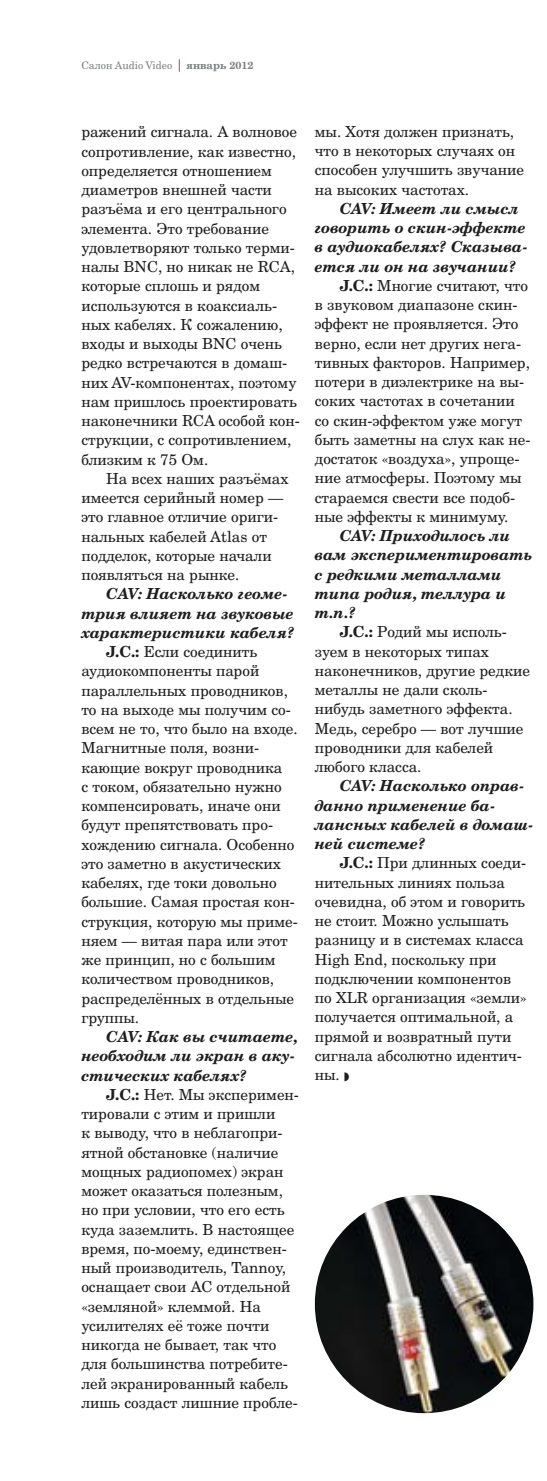
<style>
.page{position:relative;width:547px;height:1481px;background:#fff}
.page>*{position:absolute;margin:0;border:0;box-sizing:border-box;transform-origin:0 0}
.t1{font:15.22px "New Century Schlbk Cyr";color:#1f1d1f}
.t2{font:italic 700 15.22px "New Century Schlbk Cyr";color:#1f1d1f}
.t3{font:10.5px "New Century Schlbk Cyr";color:#7e8183}
.s1{font-size:12.25px;color:#c20079}
.s2{font-weight:700}
</style>
<div class="page">
<img style="left:314px;top:1194px;width:219px;height:219px;border-radius:109px">
<p class="t3" style="left:81px;top:58px;width:173px">Салон Audio Video <span class="s1">|</span> <span class="s2">январь 2012</span></p>
<p class="t1" style="left:81px;top:122px;width:217px">ражений сигнала. А волновое</p>
<p class="t1" style="left:81px;top:141px;width:216px">сопротивление, как известно,</p>
<p class="t1" style="left:81px;top:161px;width:192px">определяется отношением</p>
<p class="t1" style="left:81px;top:180px;width:192px">диаметров внешней части</p>
<p class="t1" style="left:81px;top:199px;width:206px">разъёма и его центрального</p>
<p class="t1" style="left:81px;top:218px;width:189px">элемента. Это требование</p>
<p class="t1" style="left:81px;top:238px;width:215px">удовлетворяют только терми-</p>
<p class="t1" style="left:81px;top:257px;width:215px">налы BNC, но никак не RCA,</p>
<p class="t1" style="left:81px;top:276px;width:180px">которые сплошь и рядом</p>
<p class="t1" style="left:81px;top:295px;width:197px">используются в коаксиаль-</p>
<p class="t1" style="left:81px;top:315px;width:202px">ных кабелях. К сожалению,</p>
<p class="t1" style="left:81px;top:334px;width:202px">входы и выходы BNC очень</p>
<p class="t1" style="left:81px;top:353px;width:207px">редко встречаются в домаш-</p>
<p class="t1" style="left:81px;top:372px;width:216px">них AV-компонентах, поэтому</p>
<p class="t1" style="left:81px;top:392px;width:217px">нам пришлось проектировать</p>
<p class="t1" style="left:81px;top:411px;width:220px">наконечники RCA особой кон-</p>
<p class="t1" style="left:81px;top:430px;width:211px">струкции, с сопротивлением,</p>
<p class="t1" style="left:81px;top:449px;width:128px">близким к 75 Ом.</p>
<p class="t1" style="left:106px;top:469px;width:184px">На всех наших разъёмах</p>
<p class="t1" style="left:81px;top:488px;width:203px">имеется серийный номер —</p>
<p class="t1" style="left:81px;top:507px;width:198px">это главное отличие ориги-</p>
<p class="t1" style="left:81px;top:526px;width:187px">нальных кабелей Atlas от</p>
<p class="t1" style="left:81px;top:546px;width:192px">подделок, которые начали</p>
<p class="t1" style="left:81px;top:565px;width:159px">появляться на рынке.</p>
<p class="t2" style="left:106px;top:584px;width:183px">CAV: Насколько геоме-</p>
<p class="t2" style="left:81px;top:603px;width:214px">трия влияет на звуковые</p>
<p class="t2" style="left:81px;top:623px;width:214px">характеристики кабеля?</p>
<p class="t1" style="left:106px;top:642px;width:153px"><span class="s2">J.C.:</span> Если соединить</p>
<p class="t1" style="left:81px;top:661px;width:179px">аудиокомпоненты парой</p>
<p class="t1" style="left:81px;top:680px;width:208px">параллельных проводников,</p>
<p class="t1" style="left:81px;top:700px;width:211px">то на выходе мы получим со-</p>
<p class="t1" style="left:81px;top:719px;width:218px">всем не то, что было на входе.</p>
<p class="t1" style="left:81px;top:738px;width:179px">Магнитные поля, возни-</p>
<p class="t1" style="left:81px;top:757px;width:202px">кающие вокруг проводника</p>
<p class="t1" style="left:81px;top:777px;width:202px">с током, обязательно нужно</p>
<p class="t1" style="left:81px;top:796px;width:201px">компенсировать, иначе они</p>
<p class="t1" style="left:81px;top:815px;width:193px">будут препятствовать про-</p>
<p class="t1" style="left:81px;top:834px;width:214px">хождению сигнала. Особенно</p>
<p class="t1" style="left:81px;top:853px;width:201px">это заметно в акустических</p>
<p class="t1" style="left:81px;top:873px;width:197px">кабелях, где токи довольно</p>
<p class="t1" style="left:81px;top:892px;width:215px">большие. Самая простая кон-</p>
<p class="t1" style="left:81px;top:911px;width:218px">струкция, которую мы приме-</p>
<p class="t1" style="left:81px;top:930px;width:208px">няем — витая пара или этот</p>
<p class="t1" style="left:81px;top:950px;width:195px">же принцип, но с большим</p>
<p class="t1" style="left:81px;top:969px;width:194px">количеством проводников,</p>
<p class="t1" style="left:81px;top:988px;width:214px">распределённых в отдельные</p>
<p class="t1" style="left:81px;top:1007px;width:59px">группы.</p>
<p class="t2" style="left:106px;top:1027px;width:193px">CAV: Как вы считаете,</p>
<p class="t2" style="left:81px;top:1046px;width:215px">необходим ли экран в аку-</p>
<p class="t2" style="left:81px;top:1065px;width:167px">стических кабелях?</p>
<p class="t1" style="left:106px;top:1084px;width:194px"><span class="s2">J.C.:</span> Нет. Мы эксперимен-</p>
<p class="t1" style="left:81px;top:1104px;width:195px">тировали с этим и пришли</p>
<p class="t1" style="left:81px;top:1123px;width:203px">к выводу, что в неблагопри-</p>
<p class="t1" style="left:81px;top:1142px;width:198px">ятной обстановке (наличие</p>
<p class="t1" style="left:81px;top:1161px;width:203px">мощных радиопомех) экран</p>
<p class="t1" style="left:81px;top:1181px;width:203px">может оказаться полезным,</p>
<p class="t1" style="left:81px;top:1200px;width:205px">но при условии, что его есть</p>
<p class="t1" style="left:81px;top:1219px;width:214px">куда заземлить. В настоящее</p>
<p class="t1" style="left:81px;top:1238px;width:207px">время, по-моему, единствен-</p>
<p class="t1" style="left:81px;top:1258px;width:206px">ный производитель, Tannoy,</p>
<p class="t1" style="left:81px;top:1277px;width:210px">оснащает свои АС отдельной</p>
<p class="t1" style="left:81px;top:1296px;width:181px">«земляной» клеммой. На</p>
<p class="t1" style="left:81px;top:1315px;width:189px">усилителях её тоже почти</p>
<p class="t1" style="left:81px;top:1335px;width:196px">никогда не бывает, так что</p>
<p class="t1" style="left:81px;top:1354px;width:208px">для большинства потребите-</p>
<p class="t1" style="left:81px;top:1373px;width:208px">лей экранированный кабель</p>
<p class="t1" style="left:81px;top:1392px;width:218px">лишь создаст лишние пробле-</p>
<p class="t1" style="left:314px;top:122px;width:201px">мы. Хотя должен признать,</p>
<p class="t1" style="left:314px;top:141px;width:201px">что в некоторых случаях он</p>
<p class="t1" style="left:314px;top:160px;width:211px">способен улучшить звучание</p>
<p class="t1" style="left:314px;top:180px;width:156px">на высоких частотах.</p>
<p class="t2" style="left:339px;top:199px;width:181px">CAV: Имеет ли смысл</p>
<p class="t2" style="left:314px;top:218px;width:212px">говорить о скин-эффекте</p>
<p class="t2" style="left:314px;top:237px;width:214px">в аудиокабелях? Сказыва-</p>
<p class="t2" style="left:314px;top:257px;width:203px">ется ли он на звучании?</p>
<p class="t1" style="left:339px;top:276px;width:190px"><span class="s2">J.C.:</span> Многие считают, что</p>
<p class="t1" style="left:314px;top:295px;width:204px">в звуковом диапазоне скин-</p>
<p class="t1" style="left:314px;top:314px;width:205px">эффект не проявляется. Это</p>
<p class="t1" style="left:314px;top:334px;width:208px">верно, если нет других нега-</p>
<p class="t1" style="left:314px;top:353px;width:216px">тивных факторов. Например,</p>
<p class="t1" style="left:314px;top:372px;width:210px">потери в диэлектрике на вы-</p>
<p class="t1" style="left:314px;top:391px;width:201px">соких частотах в сочетании</p>
<p class="t1" style="left:314px;top:410px;width:208px">со скин-эффектом уже могут</p>
<p class="t1" style="left:314px;top:430px;width:217px">быть заметны на слух как не-</p>
<p class="t1" style="left:314px;top:449px;width:206px">достаток «воздуха», упроще-</p>
<p class="t1" style="left:314px;top:468px;width:208px">ние атмосферы. Поэтому мы</p>
<p class="t1" style="left:314px;top:487px;width:202px">стараемся свести все подоб-</p>
<p class="t1" style="left:314px;top:507px;width:195px">ные эффекты к минимуму.</p>
<p class="t2" style="left:339px;top:526px;width:172px">CAV: Приходилось ли</p>
<p class="t2" style="left:314px;top:545px;width:219px">вам экспериментировать</p>
<p class="t2" style="left:314px;top:565px;width:188px">с редкими металлами</p>
<p class="t2" style="left:314px;top:584px;width:193px">типа родия, теллура и</p>
<p class="t2" style="left:314px;top:603px;width:42px">т.п.?</p>
<p class="t1" style="left:339px;top:622px;width:169px"><span class="s2">J.C.:</span> Родий мы исполь-</p>
<p class="t1" style="left:314px;top:641px;width:176px">зуем в некоторых типах</p>
<p class="t1" style="left:314px;top:661px;width:216px">наконечников, другие редкие</p>
<p class="t1" style="left:314px;top:680px;width:174px">металлы не дали сколь-</p>
<p class="t1" style="left:314px;top:699px;width:199px">нибудь заметного эффекта.</p>
<p class="t1" style="left:314px;top:718px;width:210px">Медь, серебро — вот лучшие</p>
<p class="t1" style="left:314px;top:738px;width:180px">проводники для кабелей</p>
<p class="t1" style="left:314px;top:757px;width:108px">любого класса.</p>
<p class="t2" style="left:339px;top:776px;width:186px">CAV: Насколько оправ-</p>
<p class="t2" style="left:314px;top:795px;width:182px">данно применение ба-</p>
<p class="t2" style="left:314px;top:815px;width:220px">лансных кабелей в домаш-</p>
<p class="t2" style="left:314px;top:834px;width:112px">ней системе?</p>
<p class="t1" style="left:339px;top:853px;width:188px"><span class="s2">J.C.:</span> При длинных соеди-</p>
<p class="t1" style="left:314px;top:872px;width:191px">нительных линиях польза</p>
<p class="t1" style="left:314px;top:892px;width:212px">очевидна, об этом и говорить</p>
<p class="t1" style="left:314px;top:911px;width:195px">не стоит. Можно услышать</p>
<p class="t1" style="left:314px;top:930px;width:210px">разницу и в системах класса</p>
<p class="t1" style="left:314px;top:949px;width:183px">High End, поскольку при</p>
<p class="t1" style="left:314px;top:969px;width:198px">подключении компонентов</p>
<p class="t1" style="left:314px;top:988px;width:213px">по XLR организация «земли»</p>
<p class="t1" style="left:314px;top:1007px;width:200px">получается оптимальной, а</p>
<p class="t1" style="left:314px;top:1026px;width:198px">прямой и возвратный пути</p>
<p class="t1" style="left:314px;top:1046px;width:208px">сигнала абсолютно идентич-</p>
<p class="t1" style="left:314px;top:1065px;width:36px">ны. ◗</p>
</div>
